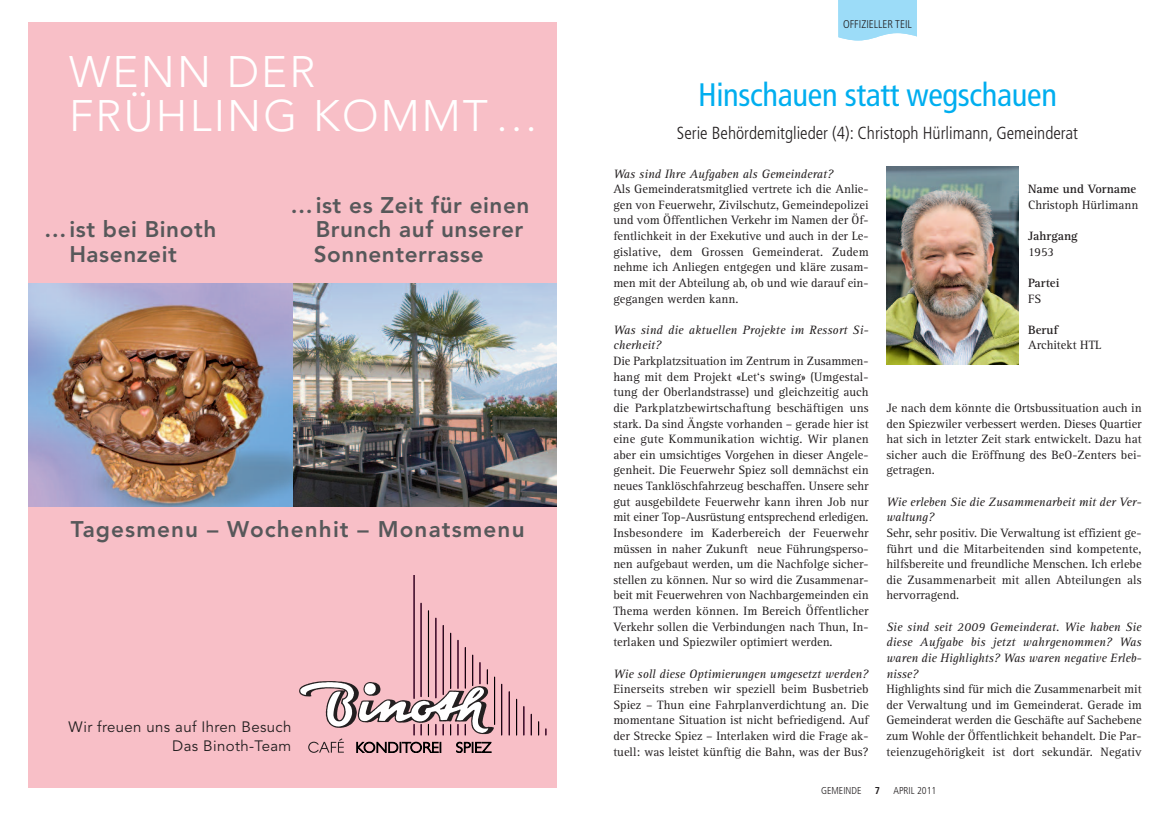
<style>
.page{position:relative;width:1170px;height:815px;background:#fff}
.page>*{position:absolute;margin:0;border:0;box-sizing:border-box;transform-origin:0 0}
.t1{font:300 43.75px/43.8px "Avenir";letter-spacing:.05em;color:#fff}
.t2{font:condensed 32.5px "Frutiger";letter-spacing:-.01em;color:#00aeef}
.t3{font:800 22.5px/24.4px "Avenir";letter-spacing:.025em;color:#57585a}
.t4{font:800 22.5px "Avenir";letter-spacing:.05em;color:#57585a}
.t5{font:300 condensed 17.5px "Frutiger";color:#231f20}
.t6{font:15px/18.8px "Avenir";letter-spacing:.025em;color:#231f20;text-align:right}
.t7{font:12.5px/15.6px "Rotis Serif";color:#231f20;text-align:justify}
.t8{font:italic 12.5px/15.6px "Rotis Serif";color:#231f20}
.t9{font:700 12.5px "Rotis Serif";color:#231f20}
.t10{font:300 condensed 11.25px "Frutiger";color:#231f20}
.t11{font:300 condensed 10px "Frutiger";color:#231f20}
.t12{font:700 condensed 10px "Frutiger";color:#231f20}
</style>
<div class="page">
<svg style="left:838px;top:0;width:78px;height:41px;background:#a5dff8"></svg>
<img style="left:886px;top:167px;width:132px;height:198px">
<div style="left:28px;top:22px;width:528px;height:766px;background:#f8bfc7"></div>
<hr style="left:413px;top:576px;width:1px;height:122px;background:#000">
<hr style="left:420px;top:603px;width:1px;height:94px;background:#000">
<hr style="left:428px;top:611px;width:1px;height:86px;background:#000">
<hr style="left:435px;top:618px;width:1px;height:80px;background:#000">
<hr style="left:442px;top:625px;width:2px;height:70px;background:#000">
<hr style="left:450px;top:633px;width:1px;height:55px;background:#000">
<hr style="left:457px;top:640px;width:1px;height:48px;background:#000">
<hr style="left:464px;top:647px;width:2px;height:41px;background:#000">
<hr style="left:472px;top:655px;width:1px;height:31px;background:#000">
<hr style="left:494px;top:677px;width:1px;height:47px;background:#000">
<hr style="left:501px;top:684px;width:1px;height:51px;background:#000">
<hr style="left:508px;top:692px;width:2px;height:43px;background:#000">
<hr style="left:516px;top:699px;width:1px;height:36px;background:#000">
<svg style="left:523px;top:707px;width:1px;height:28px"></svg>
<hr style="left:530px;top:714px;width:2px;height:21px;background:#000">
<svg style="left:538px;top:722px;width:1px;height:13px"></svg>
<svg style="left:299px;top:663px;width:194px;height:90px"></svg>
<img style="left:292px;top:283px;width:264px;height:223px">
<img style="left:28px;top:283px;width:264px;height:223px">
<h1 class="t1" style="left:69px;top:54px;width:471px">WENN DER<br>FRÜHLING KOMMT…</h1>
<h3 class="t3" style="left:69px;top:219px;width:148px;text-indent:-25px">…ist bei Binoth<br>Hasenzeit</h3>
<h3 class="t3" style="left:314px;top:195px;width:217px;text-indent:-23px">…ist es Zeit für einen<br>Brunch auf unserer<br>Sonnenterrasse</h3>
<h3 class="t4" style="left:71px;top:520px;width:455px">Tagesmenu – Wochenhit – Monatsmenu</h3>
<p class="t6" style="left:68px;top:718px;width:224px">Wir freuen uns auf Ihren Besuch<br>Das Binoth-Team</p>
<p class="t10" style="left:843px;top:19px;width:70px">OFFIZIELLER TEIL</p>
<h2 class="t2" style="left:698px;top:81px;width:360px">Hinschauen statt wegschauen</h2>
<h3 class="t5" style="left:677px;top:126px;width:402px">Serie Behördemitglieder (4): Christoph Hürlimann, Gemeinderat</h3>
<p class="t8" style="left:613px;top:167px;width:221px">Was sind Ihre Aufgaben als Gemeinderat?</p>
<p class="t7" style="left:613px;top:182px;width:257px">Als Gemeinderatsmitglied vertrete ich die Anlie&shy;gen von Feuerwehr, Zivilschutz, Gemeindepolizei und vom Öffentlichen Verkehr im Namen der Öf&shy;fentlichkeit in der Exekutive und auch in der Le&shy;gislative, dem Grossen Gemeinderat. Zudem nehme ich Anliegen entgegen und kläre zusam&shy;men mit der Abteilung ab, ob und wie darauf ein&shy;gegangen werden kann.</p>
<p class="t8" style="left:613px;top:323px;width:257px">Was sind die aktuellen Projekte im Ressort Si&shy;cherheit?</p>
<p class="t7" style="left:613px;top:354px;width:257px">Die Parkplatzsituation im Zentrum in Zusammen&shy;hang mit dem Projekt «Let‘s swing» (Umgestal&shy;tung der Oberlandstrasse) und gleichzeitig auch die Parkplatzbewirtschaftung beschäftigen uns stark. Da sind Ängste vorhanden – gerade hier ist eine gute Kommunikation wichtig. Wir planen aber ein umsichtiges Vorgehen in dieser Angele&shy;genheit. Die Feuerwehr Spiez soll demnächst ein neues Tanklöschfahrzeug beschaffen. Unsere sehr gut ausgebildete Feuerwehr kann ihren Job nur mit einer Top-Ausrüstung entsprechend erledigen.<br>Insbesondere im Kaderbereich der Feuerwehr müssen in naher Zukunft neue Führungsperso&shy;nen aufgebaut werden, um die Nachfolge sicher&shy;stellen zu können. Nur so wird die Zusammenar&shy;beit mit Feuerwehren von Nachbargemeinden ein Thema werden können. Im Bereich Öffentlicher Verkehr sollen die Verbindungen nach Thun, In&shy;terlaken und Spiezwiler optimiert werden.</p>
<p class="t8" style="left:613px;top:667px;width:256px">Wie soll diese Optimierungen umgesetzt werden?</p>
<p class="t7" style="left:613px;top:682px;width:257px">Einerseits streben wir speziell beim Busbetrieb Spiez – Thun eine Fahrplanverdichtung an. Die momentane Situation ist nicht befriedigend. Auf der Strecke Spiez – Interlaken wird die Frage ak&shy;tuell: was leistet künftig die Bahn, was der Bus?</p>
<p class="t9" style="left:1028px;top:185px;width:110px">Name und Vorname</p>
<p class="t7" style="left:1028px;top:198px;width:112px">Christoph Hürlimann</p>
<p class="t9" style="left:1028px;top:232px;width:51px">Jahrgang</p>
<p class="t7" style="left:1028px;top:245px;width:27px">1953</p>
<p class="t9" style="left:1028px;top:279px;width:33px">Partei</p>
<p class="t7" style="left:1028px;top:292px;width:15px">FS</p>
<p class="t9" style="left:1028px;top:325px;width:31px">Beruf</p>
<p class="t7" style="left:1028px;top:339px;width:75px">Architekt HTL</p>
<p class="t7" style="left:886px;top:401px;width:257px">Je nach dem könnte die Ortsbussituation auch in den Spiezwiler verbessert werden. Dieses Quartier hat sich in letzter Zeit stark entwickelt. Dazu hat sicher auch die Eröffnung des BeO-Zenters bei&shy;getragen.</p>
<p class="t8" style="left:886px;top:495px;width:257px">Wie erleben Sie die Zusammenarbeit mit der Ver&shy;waltung?</p>
<p class="t7" style="left:886px;top:526px;width:257px">Sehr, sehr positiv. Die Verwaltung ist effizient ge&shy;führt und die Mitarbeitenden sind kompetente, hilfsbereite und freundliche Menschen. Ich erlebe die Zusammenarbeit mit allen Abteilungen als hervorragend.</p>
<p class="t8" style="left:886px;top:620px;width:257px;text-align:justify">Sie sind seit 2009 Gemeinderat. Wie haben Sie diese Aufgabe bis jetzt wahrgenommen? Was waren die Highlights? Was waren negative Erleb&shy;nisse?</p>
<p class="t7" style="left:886px;top:682px;width:257px">Highlights sind für mich die Zusammenarbeit mit der Verwaltung und im Gemeinderat. Gerade im Gemeinderat werden die Geschäfte auf Sachebene zum Wohle der Öffentlichkeit behandelt. Die Par&shy;teienzugehörigkeit ist dort sekundär. Negativ</p>
<p class="t11" style="left:821px;top:787px;width:42px">GEMEINDE</p>
<p class="t12" style="left:874px;top:787px;width:7px">7</p>
<p class="t11" style="left:893px;top:787px;width:44px">APRIL 2011</p>
</div>
